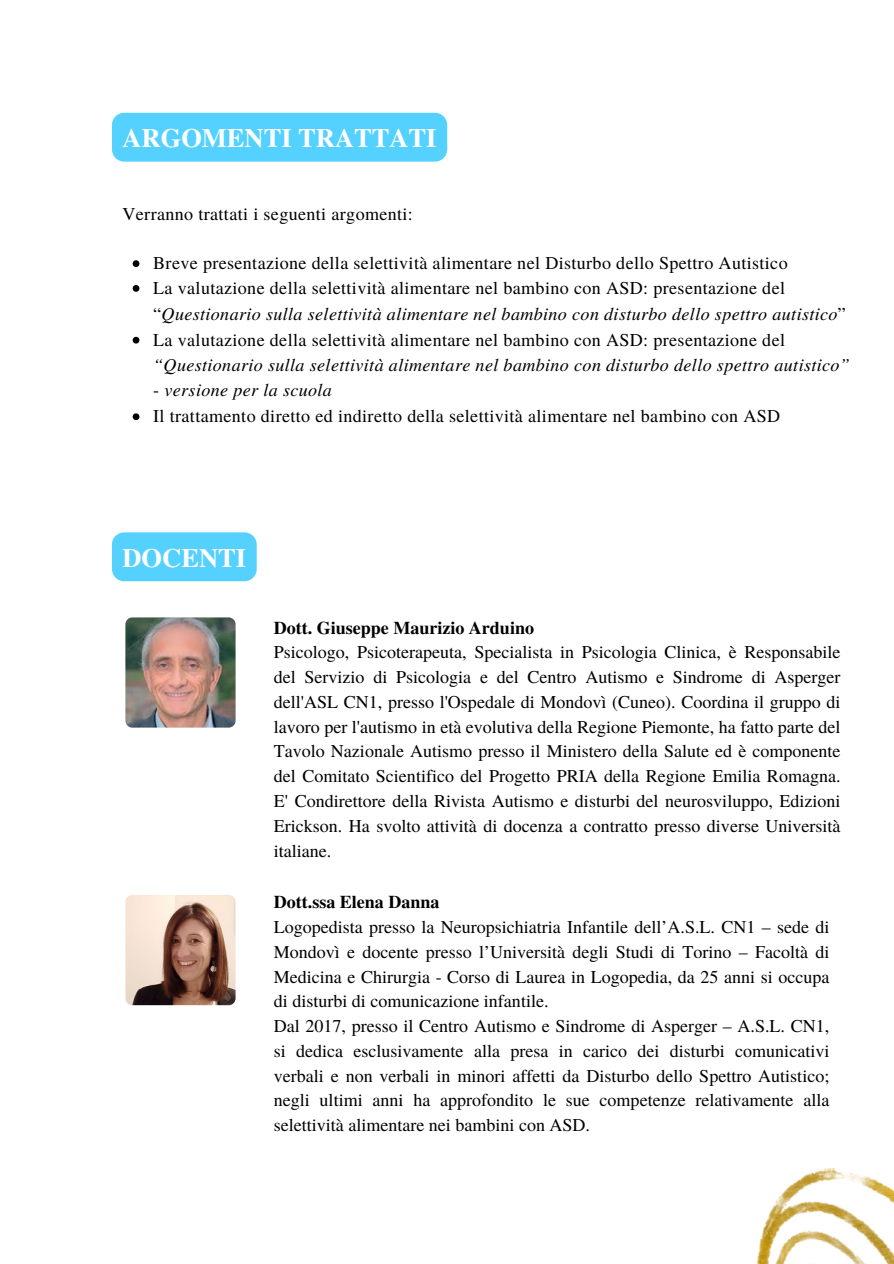
<style>
.page{position:relative;width:894px;height:1264px;background:#fff}
.page>*{position:absolute;margin:0;border:0;box-sizing:border-box;transform-origin:0 0}
.t1{font:700 26.4px "Te X Gyre Termes";color:#fff}
.t2{font:18px/24.8px "Te X Gyre Termes";letter-spacing:.02em;color:#000;text-align:justify}
.t3{font:italic 18px/25.8px "Te X Gyre Termes";letter-spacing:.02em;color:#000}
.t4{font:700 18px "Te X Gyre Termes";color:#000}
.s1{font-style:normal}
</style>
<div class="page">
<img style="left:125px;top:617px;width:110px;height:110px;border-radius:7px">
<img style="left:756px;top:1168px;width:137px;height:95px">
<img style="left:125px;top:895px;width:110px;height:110px;border-radius:7px">
<div style="left:112px;top:113px;width:335px;height:49px;background:#55d1ff;border-radius:12px"></div>
<svg style="left:133px;top:260px;width:6px;height:7px"></svg>
<svg style="left:133px;top:285px;width:6px;height:7px"></svg>
<svg style="left:133px;top:337px;width:6px;height:6px"></svg>
<svg style="left:133px;top:413px;width:6px;height:7px"></svg>
<div style="left:112px;top:532px;width:145px;height:49px;background:#55d1ff;border-radius:12px"></div>
<p class="t1" style="left:122px;top:118px;width:315px">ARGOMENTI TRATTATI</p>
<p class="t2" style="left:122px;top:200px;width:292px">Verranno trattati i seguenti argomenti:</p>
<p class="t2" style="left:153px;top:250px;width:635px">Breve presentazione della selettività alimentare nel Disturbo dello Spettro Autistico</p>
<h1 class="t3" style="left:153px;top:274px;width:694px"><span class="s1">La valutazione della selettività alimentare nel bambino con ASD: presentazione del “</span>Questionario sulla selettività alimentare nel bambino con disturbo dello spettro autistico<span class="s1">”</span></h1>
<p class="t3" style="left:153px;top:326px;width:698px;line-height:24.8px"><span class="s1">La valutazione della selettività alimentare nel bambino con ASD: presentazione del </span>“Questionario sulla selettività alimentare nel bambino con disturbo dello spettro autistico”</p>
<p class="t3" style="left:153px;top:376px;width:180px"><span class="s1">-</span> versione per la scuola</p>
<p class="t2" style="left:153px;top:403px;width:628px">Il trattamento diretto ed indiretto della selettività alimentare nel bambino con ASD</p>
<p class="t1" style="left:122px;top:537px;width:125px">DOCENTI</p>
<p class="t4" style="left:274px;top:613px;width:262px">Dott. Giuseppe Maurizio Arduino</p>
<p class="t2" style="left:274px;top:639px;width:568px">Psicologo, Psicoterapeuta, Specialista in Psicologia Clinica, è Responsabile del Servizio di Psicologia e del Centro Autismo e Sindrome di Asperger dell'ASL CN1, presso l'Ospedale di Mondovì (Cuneo). Coordina il gruppo di lavoro per l'autismo in età evolutiva della Regione Piemonte, ha fatto parte del Tavolo Nazionale Autismo presso il Ministero della Salute ed è componente del Comitato Scientifico del Progetto PRIA della Regione Emilia Romagna.<br>E' Condirettore della Rivista Autismo e disturbi del neurosviluppo, Edizioni Erickson. Ha svolto attività di docenza a contratto presso diverse Università italiane.</p>
<p class="t4" style="left:274px;top:888px;width:167px">Dott.ssa Elena Danna</p>
<p class="t2" style="left:274px;top:913px;width:557px">Logopedista presso la Neuropsichiatria Infantile dell’A.S.L. CN1 – sede di Mondovì e docente presso l’Università degli Studi di Torino – Facoltà di Medicina e Chirurgia - Corso di Laurea in Logopedia, da 25 anni si occupa di disturbi di comunicazione infantile.</p>
<p class="t2" style="left:274px;top:1012px;width:557px">Dal 2017, presso il Centro Autismo e Sindrome di Asperger – A.S.L. CN1, si dedica esclusivamente alla presa in carico dei disturbi comunicativi verbali e non verbali in minori affetti da Disturbo dello Spettro Autistico; negli ultimi anni ha approfondito le sue competenze relativamente alla selettività alimentare nei bambini con ASD.</p>
</div>
